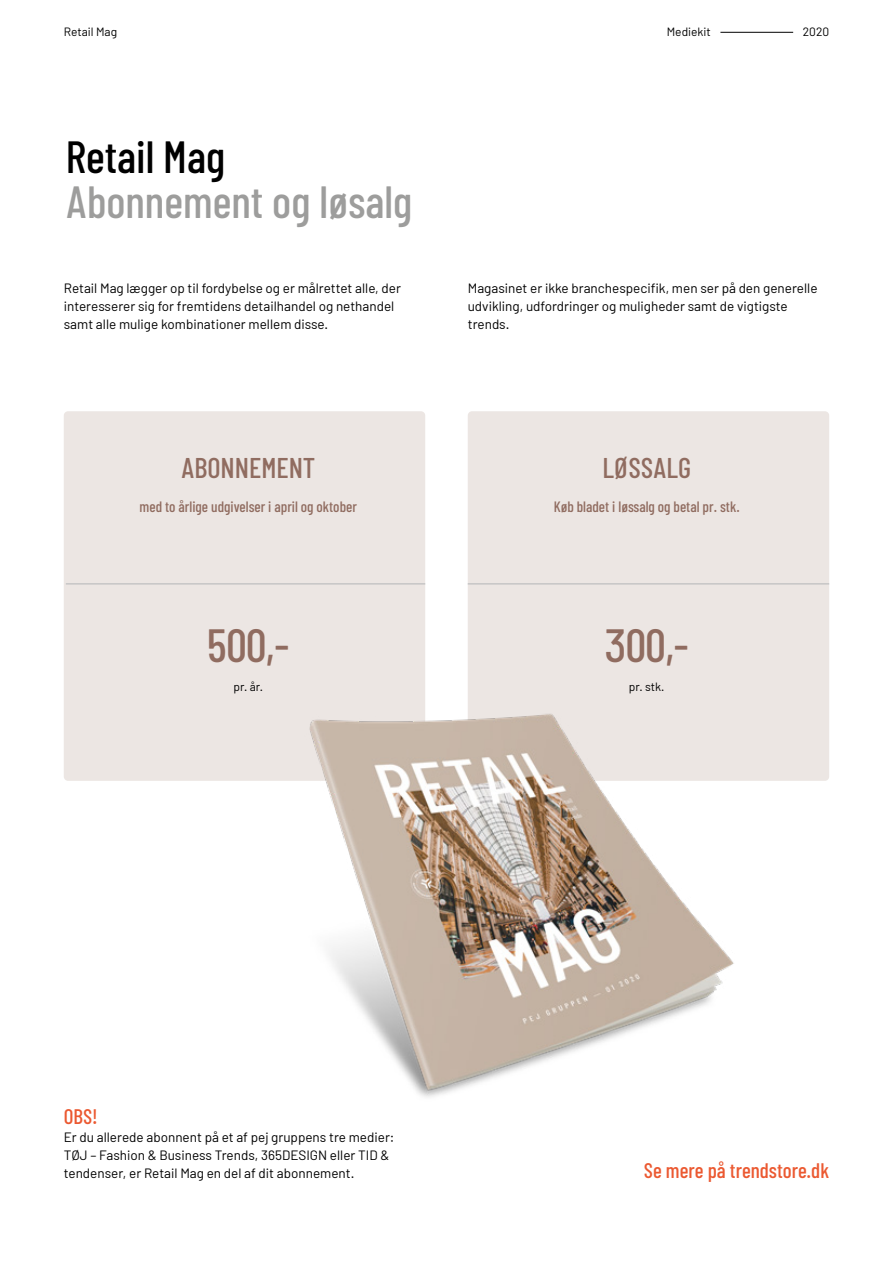
<style>
.page{position:relative;width:893px;height:1263px;background:#fff}
.page>*{position:absolute;margin:0;border:0;box-sizing:border-box;transform-origin:0 0}
.t1{font:500 46.5px "Barlow Condensed";color:#906c60}
.t2{font:500 45px "Barlow Condensed";color:#9d9d9c}
.t3{font:500 45px "Barlow Condensed";color:#000}
.t4{font:500 28.5px "Barlow Condensed";color:#906c60}
.t5{font:500 21px "Barlow Condensed";color:#eb5931}
.t6{font:500 15px "Barlow Condensed";color:#906c60}
.t7{font:13.5px/18px "Barlow";color:#000}
.t8{font:12px "Barlow";color:#000}
</style>
<div class="page">
<div style="left:64px;top:411px;width:361px;height:370px;background:#ece6e3;border-radius:4px"></div>
<div style="left:468px;top:411px;width:361px;height:370px;background:#ece6e3;border-radius:4px"></div>
<img style="left:309px;top:714px;width:425px;height:383px">
<hr style="left:720px;top:32px;width:73px;height:1px;background:#000">
<hr style="left:66px;top:583px;width:359px;height:2px;background:#c6c6c6">
<hr style="left:468px;top:583px;width:361px;height:2px;background:#c6c6c6">
<p class="t8" style="left:64px;top:24px;width:55px">Retail Mag</p>
<h2 class="t3" style="left:66px;top:128px;width:161px">Retail Mag</h2>
<h2 class="t2" style="left:66px;top:173px;width:348px">Abonnement og løsalg</h2>
<p class="t7" style="left:64px;top:279px;width:339px">Retail Mag lægger op til fordybelse og er målrettet alle, der interesserer sig for fremtidens detailhandel og nethandel samt alle mulige kombinationer mellem disse.</p>
<p class="t8" style="left:667px;top:24px;width:46px">Mediekit</p>
<p class="t8" style="left:803px;top:24px;width:28px">2020</p>
<p class="t7" style="left:468px;top:279px;width:351px">Magasinet er ikke branchespecifik, men ser på den generelle udvikling, udfordringer og muligheder samt de vigtigste trends.</p>
<h3 class="t4" style="left:181px;top:449px;width:136px">ABONNEMENT</h3>
<h3 class="t4" style="left:602px;top:449px;width:90px">LØSSALG</h3>
<p class="t6" style="left:140px;top:497px;width:219px">med to årlige udgivelser i april og oktober</p>
<p class="t6" style="left:554px;top:497px;width:188px">Køb bladet i løssalg og betal pr. stk.</p>
<h1 class="t1" style="left:207px;top:616px;width:84px">500,-</h1>
<h1 class="t1" style="left:605px;top:616px;width:85px">300,-</h1>
<p class="t8" style="left:233px;top:680px;width:31px">pr. år.</p>
<p class="t8" style="left:629px;top:680px;width:37px">pr. stk.</p>
<h3 class="t5" style="left:64px;top:1103px;width:35px">OBS!</h3>
<p class="t7" style="left:64px;top:1128px;width:332px">Er du allerede abonnent på et af pej gruppens tre medier:<br>TØJ – Fashion &amp; Business Trends, 365DESIGN eller TID &amp; tendenser, er Retail Mag en del af dit abonnement.</p>
<h3 class="t5" style="left:644px;top:1157px;width:187px">Se mere på trendstore.dk</h3>
</div>
